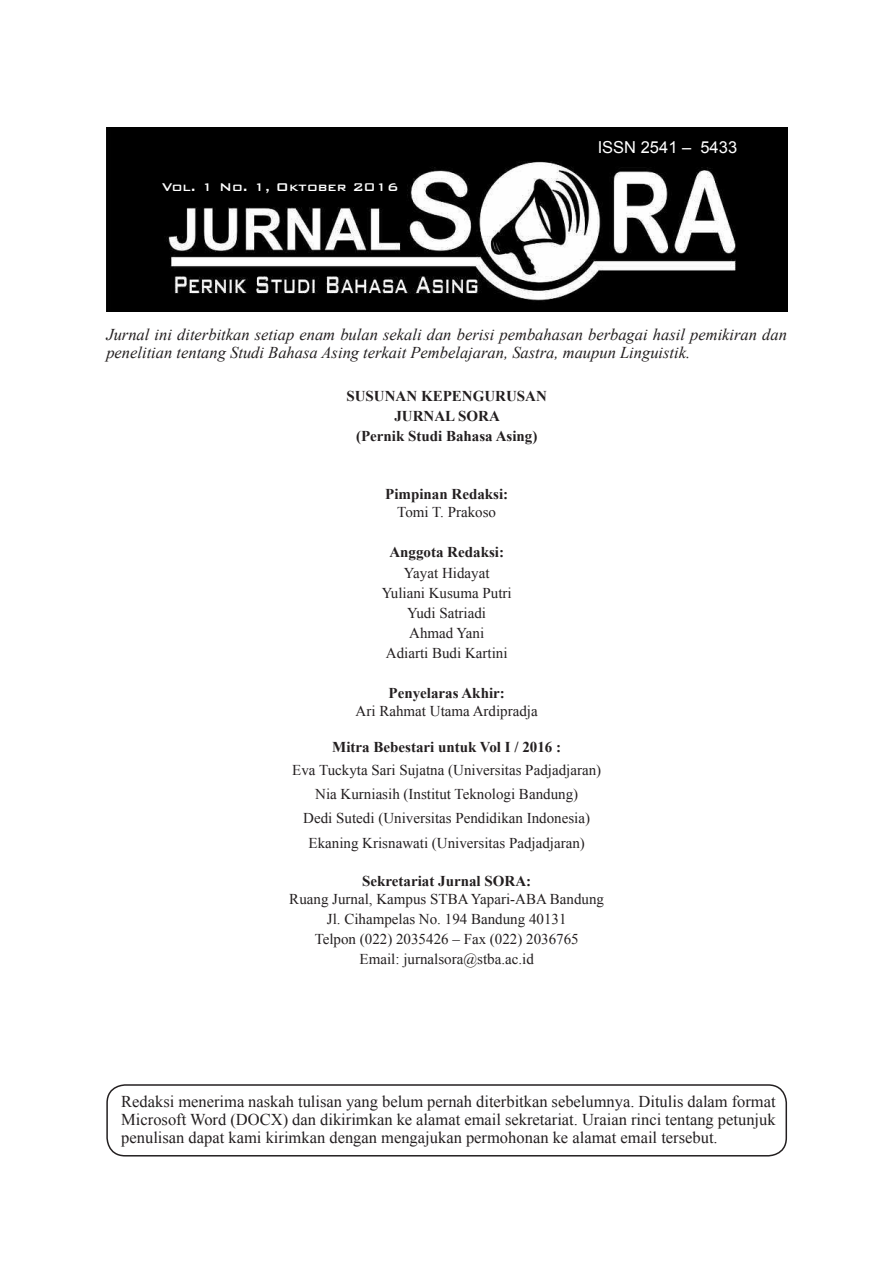
<style>
.page{position:relative;width:893px;height:1263px;background:#fff}
.page>*{position:absolute;margin:0;border:0;box-sizing:border-box;transform-origin:0 0}
.t1{font:16.5px/18px "Times New Roman";color:#231f20;text-align:justify}
.t2{font:italic 16.5px/18px "Times New Roman";color:#231f20}
.t3{font:16.5px "Arial";color:#fff}
.t4{font:15px/20.1px "Times New Roman";color:#231f20;text-align:center}
.t5{font:700 15px/20.1px "Times New Roman";color:#231f20;text-align:center}
.t6{font:500 15px "Bank Gothic BT";color:#fff}
</style>
<div class="page">
<img style="left:106px;top:128px;width:681px;height:184px">
<div style="left:106px;top:1084px;width:681px;height:73px;border:2px solid #231f20;border-radius:18px"></div>
<svg style="left:682px;top:148px;width:9px;height:2px"></svg>
<p class="t6" style="left:162px;top:179px;width:238px">Vol. 1 No. 1, Oktober 2016</p>
<p class="t3" style="left:597px;top:138px;width:81px">ISSN 2541</p>
<p class="t3" style="left:700px;top:138px;width:38px">5433</p>
<p class="t2" style="left:106px;top:325px;width:682px">Jurnal ini diterbitkan setiap enam bulan sekali dan berisi pembahasan berbagai hasil pemikiran dan penelitian tentang Studi Bahasa Asing terkait Pembelajaran, Sastra, maupun Linguistik.</p>
<p class="t5" style="left:346px;top:386px;width:202px">SUSUNAN KEPENGURUSAN<br>JURNAL SORA<br>(Pernik Studi Bahasa Asing)</p>
<p class="t5" style="left:385px;top:484px;width:124px">Pimpinan Redaksi:</p>
<p class="t4" style="left:397px;top:502px;width:100px">Tomi T. Prakoso</p>
<p class="t5" style="left:389px;top:542px;width:116px">Anggota Redaksi:</p>
<p class="t4" style="left:381px;top:562px;width:132px">Yayat Hidayat<br>Yuliani Kusuma Putri<br>Yudi Satriadi<br>Ahmad Yani<br>Adiarti Budi Kartini</p>
<p class="t5" style="left:388px;top:683px;width:118px">Penyelaras Akhir:</p>
<p class="t4" style="left:355px;top:701px;width:184px">Ari Rahmat Utama Ardipradja</p>
<p class="t5" style="left:332px;top:737px;width:230px">Mitra Bebestari untuk Vol I / 2016 :</p>
<p class="t4" style="left:292px;top:757px;width:310px;line-height:24.5px">Eva Tuckyta Sari Sujatna (Universitas Padjadjaran)<br>Nia Kurniasih (Institut Teknologi Bandung)<br>Dedi Sutedi (Universitas Pendidikan Indonesia)<br>Ekaning Krisnawati (Universitas Padjadjaran)</p>
<p class="t5" style="left:362px;top:871px;width:170px">Sekretariat Jurnal SORA:</p>
<p class="t4" style="left:289px;top:889px;width:316px">Ruang Jurnal, Kampus STBA Yapari-ABA Bandung Jl. Cihampelas No. 194 Bandung 40131<br>Telpon (022) 2035426 Fax (022) 2036765<br>Email: jurnalsora@stba.ac.id</p>
<p class="t1" style="left:121px;top:1093px;width:656px">Redaksi menerima naskah tulisan yang belum pernah diterbitkan sebelumnya. Ditulis dalam format Microsoft Word (DOCX) dan dikirimkan ke alamat email sekretariat. Uraian rinci tentang petunjuk penulisan dapat kami kirimkan dengan mengajukan permohonan ke alamat email tersebut.</p>
</div>
